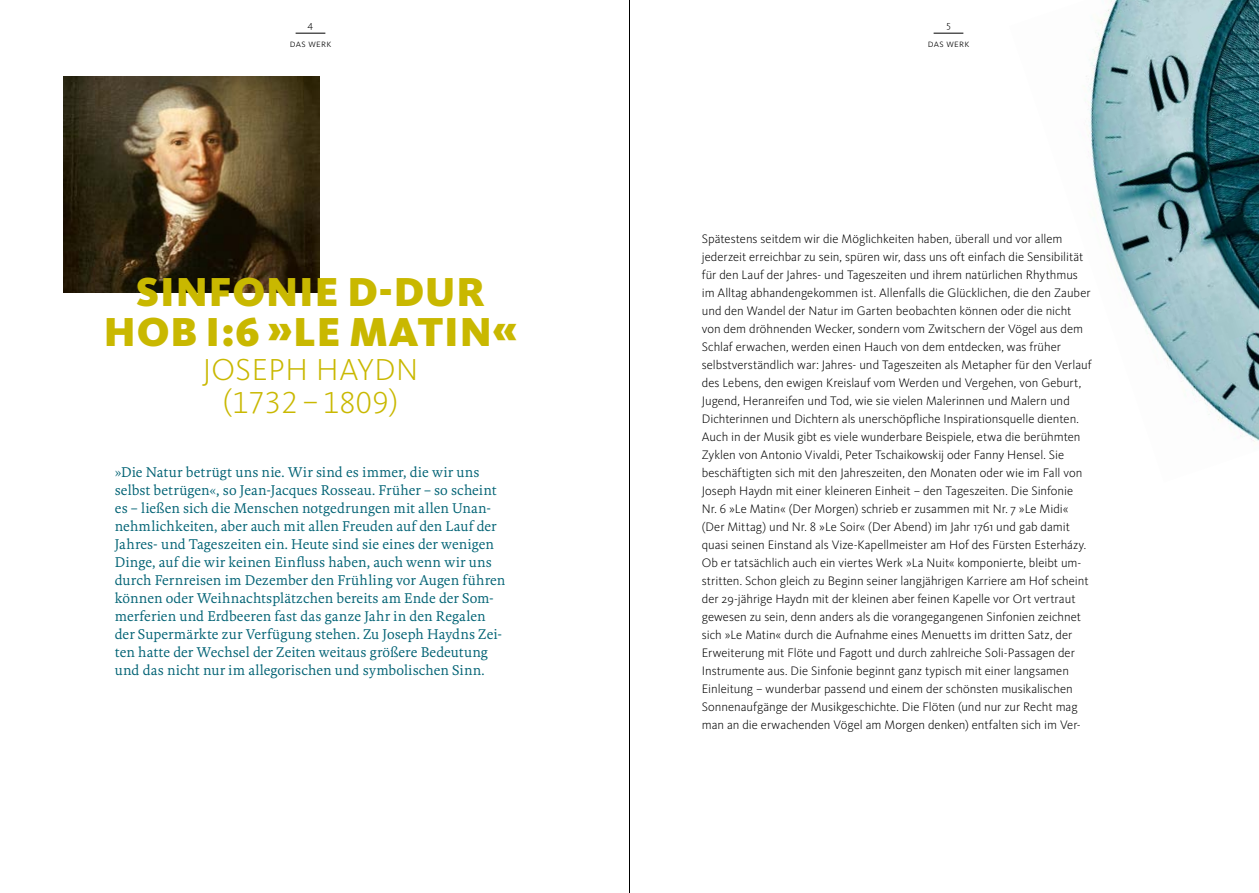
<style>
.page{position:relative;width:1259px;height:893px;background:#fff}
.page>*{position:absolute;margin:0;border:0;box-sizing:border-box;transform-origin:0 0}
.WSO___DIN_A5___Innen{font:900 42px/39.9px "WDR Sans";letter-spacing:.02em;color:#c9b800;text-align:center}
.WSO___DIN_A5___Innen-2{font:300 31.5px/33.6px "WDR Sans";letter-spacing:.015em;color:#c9b800;text-align:center}
.WSO___DIN_A5___Innen-3{font:14.25px/18px "WDR Serif";letter-spacing:.005em;color:#006274}
.WSO___DIN_A5___Innen-4{font:300 12.75px/18px "WDR Sans";color:#000}
.t1{font:300 10.5px "WDR Sans";letter-spacing:.03em;color:#000}
</style>
<div class="page">
<img style="left:64px;top:77px;width:255px;height:216px">
<img style="left:1086px;top:0;width:173px;height:442px">
<hr style="left:933px;top:33px;width:30px;height:1px;background:#000">
<svg style="left:296px;top:33px;width:29px;height:1px"></svg>
<hr style="left:629px;top:0;width:1px;height:893px;background:#000">
<p class="t1" style="left:308px;top:18px;width:7px">4</p>
<p class="t1" style="left:946px;top:18px;width:6px">5</p>
<p class="t1" style="left:290px;top:37px;width:43px">das werk</p>
<p class="t1" style="left:927px;top:37px;width:43px">das werk</p>
<p class="WSO___DIN_A5___Innen" style="left:104px;top:272px;width:415px">SINFONIE D-DUR<br>HOB I:6 »LE MATIN«</p>
<p class="WSO___DIN_A5___Innen-2" style="left:203px;top:352px;width:217px">JOSEPH HAYDN (1732 – 1809)</p>
<p class="WSO___DIN_A5___Innen-3" style="left:115px;top:463px;width:392px">»Die Natur betrügt uns nie. Wir sind es immer, die wir uns selbst betrügen«, so Jean-Jacques Rosseau. Früher – so scheint es – ließen sich die Menschen notgedrungen mit allen Unan&shy;nehmlichkeiten, aber auch mit allen Freuden auf den Lauf der Jahres- und Tageszeiten ein. Heute sind sie eines der wenigen Dinge, auf die wir keinen Einfluss haben, auch wenn wir uns durch Fernreisen im Dezember den Frühling vor Augen führen können oder Weihnachtsplätzchen bereits am Ende der Som&shy;merferien und Erdbeeren fast das ganze Jahr in den Regalen der Supermärkte zur Verfügung stehen. Zu Joseph Haydns Zei&shy;ten hatte der Wechsel der Zeiten weitaus größere Bedeutung und das nicht nur im allegorischen und symbolischen Sinn.</p>
<p class="WSO___DIN_A5___Innen-4" style="left:702px;top:230px;width:391px">Spätestens seitdem wir die Möglichkeiten haben, überall und vor allem jederzeit erreichbar zu sein, spüren wir, dass uns oft einfach die Sensibilität für den Lauf der Jahres- und Tageszeiten und ihrem natürlichen Rhythmus im Alltag abhandengekommen ist. Allenfalls die Glücklichen, die den Zauber und den Wandel der Natur im Garten beobachten können oder die nicht von dem dröhnenden Wecker, sondern vom Zwitschern der Vögel aus dem Schlaf erwachen, werden einen Hauch von dem entdecken, was früher selbstverständlich war: Jahres- und Tageszeiten als Metapher für den Verlauf des Lebens, den ewigen Kreislauf vom Werden und Vergehen, von Geburt, Jugend, Heranreifen und Tod, wie sie vielen Malerinnen und Malern und Dichterinnen und Dichtern als unerschöpfliche Inspirationsquelle dienten.<br>Auch in der Musik gibt es viele wunderbare Beispiele, etwa die berühmten Zyklen von Antonio Vivaldi, Peter Tschaikowskij oder Fanny Hensel. Sie beschäftigten sich mit den Jahreszeiten, den Monaten oder wie im Fall von Joseph Haydn mit einer kleineren Einheit – den Tageszeiten. Die Sinfonie<br>Nr. 6 »Le Matin« (Der Morgen) schrieb er zusammen mit Nr. 7 »Le Midi« (Der Mittag) und Nr. 8 »Le Soir« (Der Abend) im Jahr 1761 und gab damit quasi seinen Einstand als Vize-Kapellmeister am Hof des Fürsten Esterházy.<br>Ob er tatsächlich auch ein viertes Werk »La Nuit« komponierte, bleibt um&shy;stritten. Schon gleich zu Beginn seiner langjährigen Karriere am Hof scheint der 29-jährige Haydn mit der kleinen aber feinen Kapelle vor Ort vertraut gewesen zu sein, denn anders als die vorangegangenen Sinfonien zeichnet sich »Le Matin« durch die Aufnahme eines Menuetts im dritten Satz, der Erweiterung mit Flöte und Fagott und durch zahlreiche Soli-Passagen der Instrumente aus. Die Sinfonie beginnt ganz typisch mit einer langsamen Einleitung – wunderbar passend und einem der schönsten musikalischen Sonnenaufgänge der Musikgeschichte. Die Flöten (und nur zur Recht mag man an die erwachenden Vögel am Morgen denken) entfalten sich im Ver-</p>
</div>
